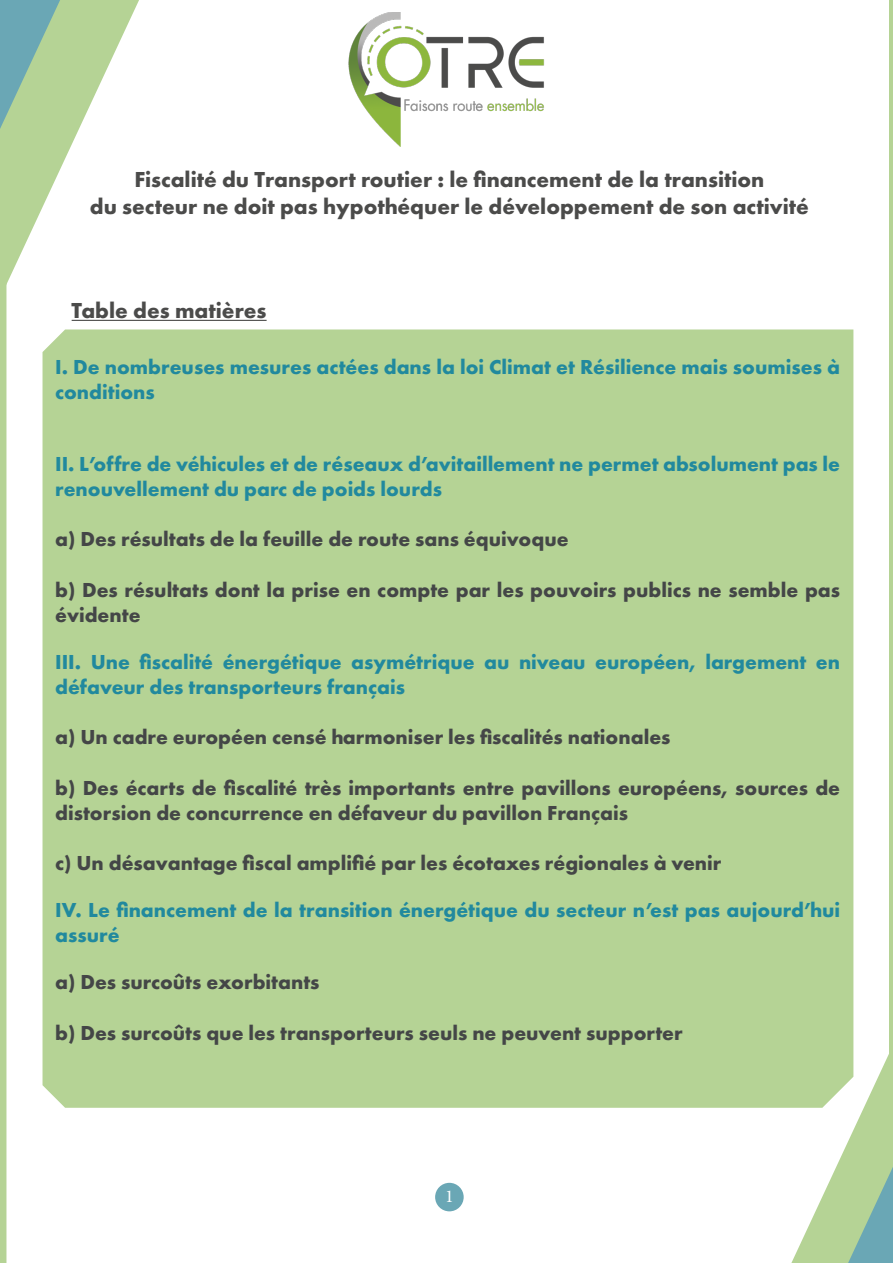
<style>
.page{position:relative;width:893px;height:1263px;background:#fff}
.page>*{position:absolute;margin:0;border:0;box-sizing:border-box;transform-origin:0 0}
.t1{font:700 22.5px "Futura PT";color:#4b4b4a}
.t2{font:700 21px/25.2px "Futura PT";color:#444647}
.t3{font:700 21px/25.2px "Futura PT";color:#21899e}
.t4{font:18px "Minion Pro";color:#fff}
</style>
<div class="page">
<div style="left:139px;top:329px;width:715px;height:779px;background:#b5d395"></div>
<div style="left:435px;top:1183px;width:29px;height:28px;background:#6aa7b5;border-radius:50%"></div>
<img style="left:348px;top:13px;width:196px;height:134px">
<hr style="left:889px;top:0;width:4px;height:1088px;background:#b5d395">
<svg style="left:0;top:0;width:139px;height:1263px"></svg>
<svg style="left:791px;top:1045px;width:102px;height:218px"></svg>
<hr style="left:72px;top:320px;width:195px;height:1px;background:#4b4b4a">
<p class="t1" style="left:134px;top:165px;width:631px">Fiscalité du Transport routier : le financement de la transition</p>
<p class="t1" style="left:90px;top:192px;width:721px">du secteur ne doit pas hypothéquer le développement de son activité</p>
<p class="t1" style="left:72px;top:296px;width:196px">Table des matières</p>
<p class="t3" style="left:55px;top:353px;width:786px">I. De nombreuses mesures actées dans la loi Climat et Résilience mais soumises à conditions</p>
<p class="t3" style="left:55px;top:451px;width:786px">II. L’offre de véhicules et de réseaux d’avitaillement ne permet absolument pas le renouvellement du parc de poids lourds</p>
<p class="t2" style="left:55px;top:526px;width:515px">a) Des résultats de la feuille de route sans équivoque</p>
<p class="t2" style="left:55px;top:577px;width:787px">b) Des résultats dont la prise en compte par les pouvoirs publics ne semble pas évidente</p>
<p class="t3" style="left:55px;top:649px;width:786px">III. Une fiscalité énergétique asymétrique au niveau européen, largement en défaveur des transporteurs français</p>
<p class="t2" style="left:55px;top:724px;width:617px">a) Un cadre européen censé harmoniser les fiscalités nationales</p>
<p class="t2" style="left:55px;top:775px;width:786px">b) Des écarts de fiscalité très importants entre pavillons européens, sources de distorsion de concurrence en défaveur du pavillon Français</p>
<p class="t2" style="left:55px;top:850px;width:668px">c) Un désavantage fiscal amplifié par les écotaxes régionales à venir</p>
<p class="t3" style="left:55px;top:897px;width:786px">IV. Le financement de la transition énergétique du secteur n’est pas aujourd’hui assuré</p>
<p class="t2" style="left:55px;top:969px;width:266px">a) Des surcoûts exorbitants</p>
<p class="t2" style="left:55px;top:1019px;width:629px">b) Des surcoûts que les transporteurs seuls ne peuvent supporter</p>
<p class="t4" style="left:445px;top:1184px;width:10px">1</p>
</div>
